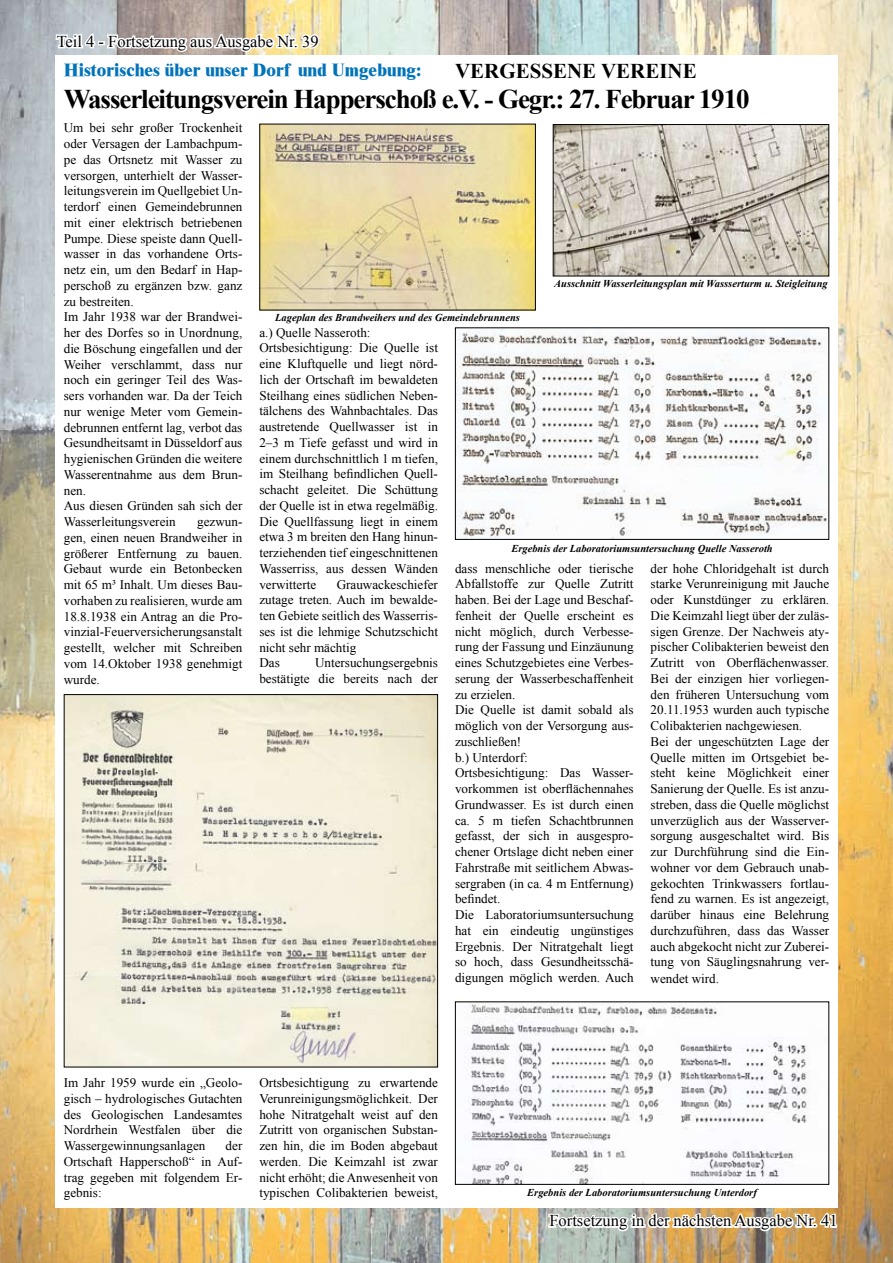
<style>
.page{position:relative;width:893px;height:1263px;background:#fff}
.page>*{position:absolute;margin:0;border:0;box-sizing:border-box;transform-origin:0 0}
.t1{font:700 27px "Times New Roman";letter-spacing:-.04em;color:#000}
.t2{font:700 21px "Times New Roman";color:#000}
.t3{font:800 18px "Times New Roman";color:#0073bb}
.t4{font:16.5px "Times New Roman";color:#000}
.t5{font:13.2px/15.8px "Times New Roman";color:#000}
.t6{font:italic 700 10.5px "Times New Roman";color:#000}
</style>
<div class="page">
<img style="left:0;top:0;width:893px;height:1263px">
<div style="left:55px;top:55px;width:783px;height:1153px;background:#fff"></div>
<img style="left:261px;top:126px;width:273px;height:182px">
<img style="left:555px;top:126px;width:272px;height:148px">
<div style="left:553px;top:124px;width:276px;height:152px;border:1px solid #000"></div>
<img style="left:66px;top:696px;width:370px;height:369px">
<div style="left:64px;top:694px;width:374px;height:373px;border:1px solid #000"></div>
<img style="left:457px;top:329px;width:370px;height:209px">
<div style="left:455px;top:327px;width:374px;height:213px;border:1px solid #000"></div>
<img style="left:457px;top:1003px;width:353px;height:180px">
<div style="left:455px;top:1001px;width:374px;height:184px;border:1px solid #000"></div>
<svg style="left:54px;top:28px;width:268px;height:34px"></svg>
<img style="left:547px;top:1207px;width:292px;height:35px">
<p class="t4" style="left:57px;top:30px;width:263px">Teil 4 - Fortsetzung aus Ausgabe Nr. 39</p>
<h3 class="t3" style="left:64px;top:60px;width:359px">Historisches über unser Dorf und Umgebung:</h3>
<h2 class="t2" style="left:455px;top:56px;width:243px">VERGESSENE VEREINE</h2>
<h1 class="t1" style="left:64px;top:80px;width:687px">Wasserleitungsverein Happerschoß e.V. - Gegr.: 27. Februar 1910</h1>
<p class="t5" style="left:64px;top:120px;width:180px">Um bei sehr großer Trockenheit oder Versagen der Lambachpum&shy;pe das Ortsnetz mit Wasser zu versorgen, unterhielt der Wasser&shy;leitungsverein im Quellgebiet Un&shy;terdorf einen Gemeindebrunnen mit einer elektrisch betriebenen<br>Pumpe. Diese speiste dann Quell&shy;wasser in das vorhandene Orts&shy;netz ein, um den Bedarf in Hap&shy;perschoß zu ergänzen bzw. ganz zu bestreiten.<br>Im Jahr 1938 war der Brandwei&shy;her des Dorfes so in Unordnung, die Böschung eingefallen und der<br>Weiher verschlammt, dass nur noch ein geringer Teil des Was&shy;sers vorhanden war. Da der Teich nur wenige Meter vom Gemein&shy;debrunnen entfernt lag, verbot das<br>Gesundheitsamt in Düsseldorf aus hygienischen Gründen die weitere<br>Wasserentnahme aus dem Brun&shy;nen.<br>Aus diesen Gründen sah sich der<br>Wasserleitungsverein</p>
<p class="t6" style="left:554px;top:276px;width:275px">Ausschnitt Wasserleitungsplan mit Wassserturm u. Steigleitung</p>
<p class="t6" style="left:275px;top:310px;width:246px">Lageplan des Brandweihers und des Gemeindebrunnens</p>
<p class="t5" style="left:259px;top:324px;width:180px">a.) Quelle Nasseroth:<br>Ortsbesichtigung: Die Quelle ist eine Kluftquelle und liegt nörd&shy;lich der Ortschaft im bewaldeten<br>Steilhang eines südlichen Neben&shy;tälchens des Wahnbachtales. Das austretende Quellwasser ist in<br>2–3 m Tiefe gefasst und wird in einem durchschnittlich 1 m tiefen, im Steilhang befindlichen Quell&shy;schacht geleitet. Die Schüttung der Quelle ist in etwa regelmäßig.<br>Die Quellfassung liegt in einem etwa 3 m breiten den Hang hinun&shy;terziehenden tief eingeschnittenen<br>Wasserriss, aus dessen Wänden verwitterte</p>
<p class="t5" style="left:64px;top:514px;width:180px;text-align:justify;text-indent:133px">gezwun&shy;gen, einen neuen Brandweiher in größerer Entfernung zu bauen.<br>Gebaut wurde ein Betonbecken mit 65 m³ Inhalt. Um dieses Bau&shy;vorhaben zu realisieren, wurde am 18.8.1938 ein Antrag an die Pro&shy;vinzial-Feuerversicherungsanstalt gestellt, welcher mit Schreiben vom 14.Oktober 1938 genehmigt wurde.</p>
<p class="t6" style="left:511px;top:541px;width:263px">Ergebnis der Laboratoriumsuntersuchung Quelle Nasseroth</p>
<p class="t5" style="left:455px;top:560px;width:180px">dass menschliche oder tierische<br>Abfallstoffe zur Quelle Zutritt haben. Bei der Lage und Beschaf&shy;fenheit der Quelle erscheint es nicht möglich, durch Verbesse&shy;rung der Fassung und Einzäunung eines Schutzgebietes eine Verbes&shy;serung der Wasserbeschaffenheit zu erzielen.<br>Die Quelle ist damit sobald als möglich von der Versorgung aus&shy;zuschließen!<br>b.) Unterdorf:<br>Ortsbesichtigung: Das Wasser&shy;vorkommen ist oberflächennahes<br>Grundwasser. Es ist durch einen ca. 5 m tiefen Schachtbrunnen gefasst, der sich in ausgespro&shy;chener Ortslage dicht neben einer<br>Fahrstraße mit seitlichem Abwas&shy;sergraben (in ca. 4 m Entfernung) befindet.<br>Die Laboratoriumsuntersuchung hat ein eindeutig ungünstiges<br>Ergebnis. Der Nitratgehalt liegt so hoch, dass Gesundheitsschä&shy;digungen möglich werden. Auch</p>
<p class="t5" style="left:651px;top:560px;width:180px">der hohe Chloridgehalt ist durch starke Verunreinigung mit Jauche oder Kunstdünger zu erklären.<br>Die Keimzahl liegt über der zuläs&shy;sigen Grenze. Der Nachweis aty&shy;pischer Colibakterien beweist den<br>Zutritt von Oberflächenwasser.<br>Bei der einzigen hier vorliegen&shy;den früheren Untersuchung vom<br>20.11.1953 wurden auch typische<br>Colibakterien nachgewiesen.<br>Bei der ungeschützten Lage der<br>Quelle mitten im Ortsgebiet be&shy;steht keine Möglichkeit einer<br>Sanierung der Quelle. Es ist anzu&shy;streben, dass die Quelle möglichst unverzüglich aus der Wasserver&shy;sorgung ausgeschaltet wird. Bis zur Durchführung sind die Ein&shy;wohner vor dem Gebrauch unab&shy;gekochten Trinkwassers fortlau&shy;fend zu warnen. Es ist angezeigt, darüber hinaus eine Belehrung durchzuführen, dass das Wasser auch abgekocht nicht zur Zuberei&shy;tung von Säuglingsnahrung ver&shy;wendet wird.</p>
<p class="t5" style="left:259px;top:576px;width:180px;text-indent:77px">Grauwackeschiefer zutage treten. Auch im bewalde&shy;ten Gebiete seitlich des Wasserris&shy;ses ist die lehmige Schutzschicht nicht sehr mächtig<br>Das</p>
<p class="t5" style="left:259px;top:655px;width:180px;text-align:right">Untersuchungsergebnis<br>bestätigte die bereits nach der</p>
<p class="t5" style="left:64px;top:1074px;width:180px;text-align:justify">Im Jahr 1959 wurde ein „Geolo&shy;gisch – hydrologisches Gutachten des Geologischen Landesamtes Nordrhein Westfalen über die Wassergewinnungsanlagen</p>
<p class="t5" style="left:64px;top:1137px;width:180px;text-align:justify;text-indent:162px">der Ortschaft Happerschoß“ in Auf&shy;trag gegeben mit folgendem Er&shy;gebnis:</p>
<p class="t5" style="left:259px;top:1074px;width:180px;text-align:justify">Ortsbesichtigung zu erwartende Verunreinigungsmöglichkeit. Der hohe Nitratgehalt weist auf den Zutritt von organischen Substan&shy;zen hin, die im Boden abgebaut werden. Die Keimzahl ist zwar nicht erhöht; die Anwesenheit von typischen Colibakterien beweist,</p>
<p class="t6" style="left:527px;top:1185px;width:231px">Ergebnis der Laboratoriumsuntersuchung Unterdorf</p>
<p class="t4" style="left:549px;top:1209px;width:290px">Fortsetzung in der nächsten Ausgabe Nr. 41</p>
</div>
